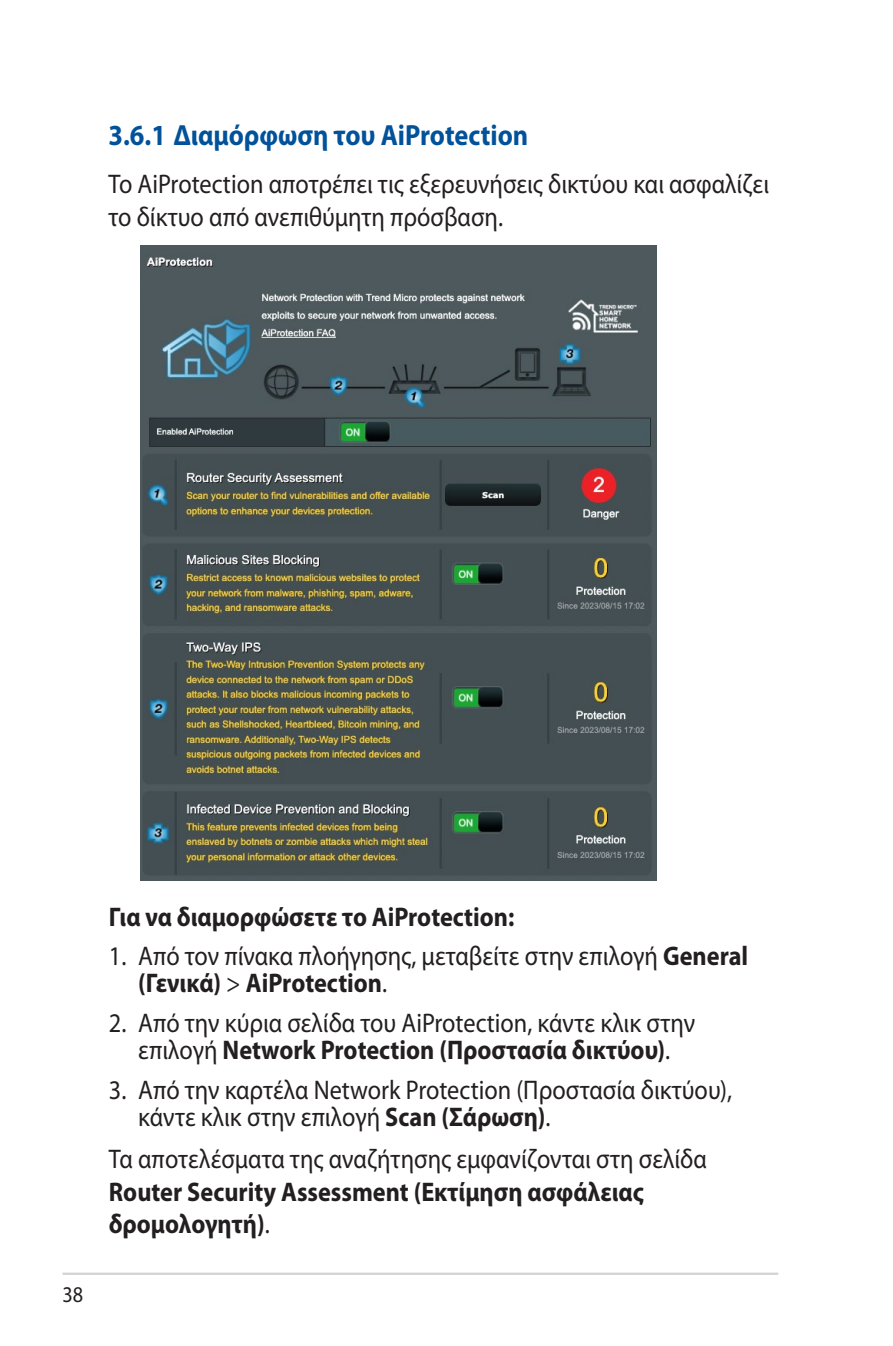
<style>
.page{position:relative;width:893px;height:1346px;background:#fff}
.page>*{position:absolute;margin:0;border:0;box-sizing:border-box;transform-origin:0 0}
.WL_Header_2{font:700 29.25px "Myriad Pro";color:#01529a;scale:.9 1}
.WL_Body_Text_-_List{font:27px/27px "Myriad Pro";color:#231f20;scale:.9 1}
.WL_Body_Text{font:700 27px/32.4px "Myriad Pro";color:#231f20;scale:.9 1}
.WL_Body_Text-2{font:27px/32.4px "Myriad Pro";color:#231f20;scale:.9 1}
.WL_Body_Text_-_List_Bold{font:700 27px "Myriad Pro";color:#231f20;scale:.9 1}
.t1{font:22.5px "Myriad Pro";color:#231f20;scale:.9 1}
.s1{font-weight:700}
.s2{font-weight:400}
</style>
<div class="page">
<hr style="left:63px;top:1272px;width:715px;height:3px;background:#d1d2d4">
<img style="left:140px;top:245px;width:517px;height:636px">
<p class="WL_Header_2" style="left:108px;top:119px;width:468px">3.6.1 Διαμόρφωση του AiProtection</p>
<p class="WL_Body_Text-2" style="left:108px;top:168px;width:735px">Το AiProtection αποτρέπει τις εξερευνήσεις δικτύου και ασφαλίζει το δίκτυο από ανεπιθύμητη πρόσβαση.</p>
<p class="t1" style="left:63px;top:1282px;width:25px">38</p>
<p class="WL_Body_Text_-_List_Bold" style="left:109px;top:901px;width:452px">Για να διαμορφώσετε το AiProtection:</p>
<p class="WL_Body_Text_-_List" style="left:138px;top:943px;width:679px;text-indent:-29px">1. Από τον πίνακα πλοήγησης, μεταβείτε στην επιλογή <span class="s1">General (Γενικά)</span> &gt; <span class="s1">AiProtection</span>.</p>
<p class="WL_Body_Text_-_List" style="left:109px;top:1010px;width:653px;text-align:center">2. Από την κύρια σελίδα του AiProtection, κάντε κλικ στην επιλογή <span class="s1">Network Protection (Προστασία δικτύου)</span>.</p>
<p class="WL_Body_Text_-_List" style="left:138px;top:1077px;width:661px;text-indent:-29px">3. Από την καρτέλα Network Protection (Προστασία δικτύου), κάντε κλικ στην επιλογή <span class="s1">Scan (Σάρωση)</span>.</p>
<p class="WL_Body_Text" style="left:109px;top:1143px;width:666px"><span class="s2">Τα αποτελέσματα της αναζήτησης εμφανίζονται στη σελίδα<br></span>Router Security Assessment (Εκτίμηση ασφάλειας δρομολογητή)<span class="s2">.</span></p>
</div>
